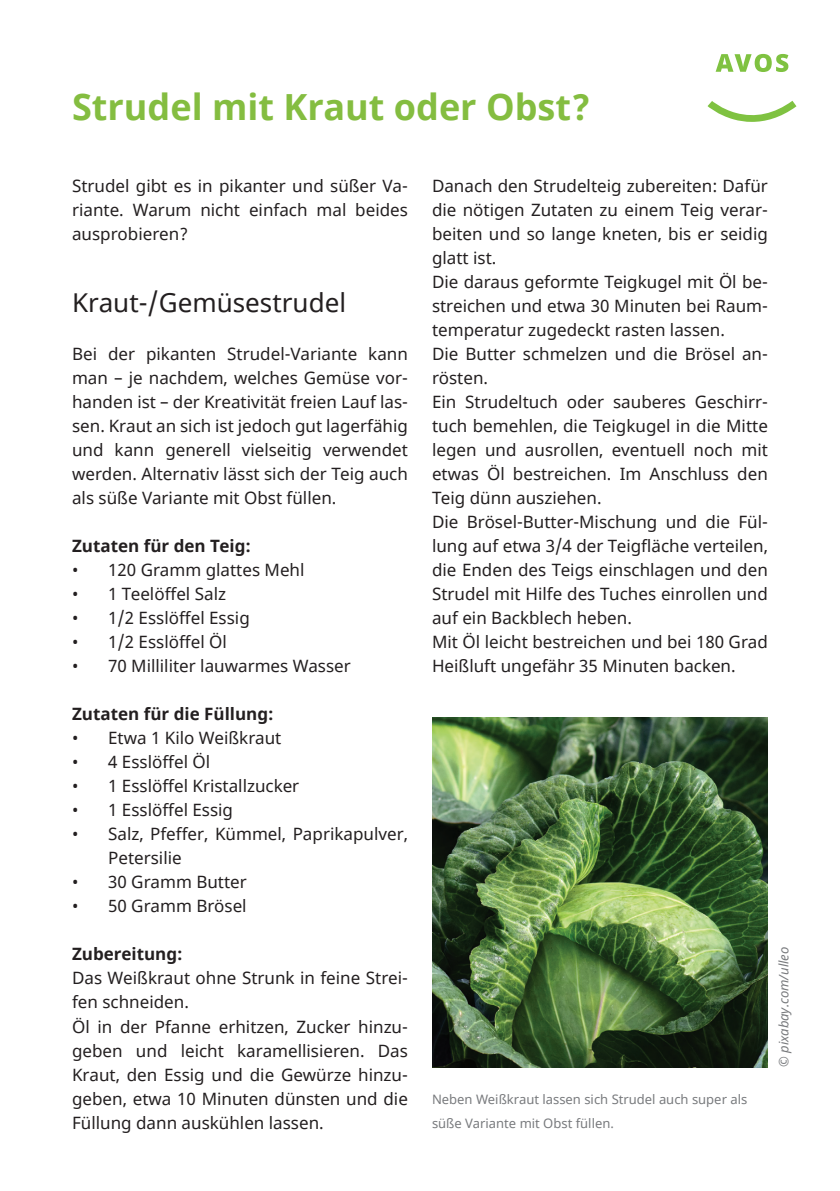
<style>
.page{position:relative;width:840px;height:1191px;background:#fff}
.page>*{position:absolute;margin:0;border:0;box-sizing:border-box;transform-origin:0 0}
.t1{font:700 36px "Noto Sans";color:#84bd40}
.t2{font:26px "Noto Sans";color:#231f20}
.t3{font:17px/24px "Noto Sans";color:#231f20}
.t4{font:700 17px "Noto Sans";color:#231f20}
.t5{font:13px/24px "Noto Sans";color:#787a7d}
.t6{font:italic 13px "Noto Sans";color:#787a7d}
.s1{font-style:normal}
</style>
<div class="page">
<svg style="left:715px;top:54px;width:73px;height:18px"></svg>
<svg style="left:707px;top:101px;width:89px;height:21px"></svg>
<img style="left:432px;top:717px;width:335px;height:350px">
<h1 class="t1" style="left:72px;top:82px;width:520px">Strudel mit Kraut oder Obst?</h1>
<p class="t3" style="left:72px;top:174px;width:337px;text-align:justify">Strudel gibt es in pikanter und süßer Va&shy;riante. Warum nicht einfach mal beides ausprobieren?</p>
<h2 class="t2" style="left:72px;top:285px;width:275px">Kraut-/Gemüsestrudel</h2>
<p class="t3" style="left:72px;top:342px;width:337px;text-align:justify">Bei der pikanten Strudel-Variante kann man – je nachdem, welches Gemüse vor&shy;handen ist – der Kreativität freien Lauf las&shy;sen. Kraut an sich ist jedoch gut lagerfähig und kann generell vielseitig verwendet werden. Alternativ lässt sich der Teig auch als süße Variante mit Obst füllen.</p>
<p class="t4" style="left:72px;top:534px;width:180px">Zutaten für den Teig:</p>
<p class="t3" style="left:72px;top:558px;width:234px">• 120 Gramm glattes Mehl</p>
<p class="t3" style="left:72px;top:582px;width:155px">• 1 Teelöffel Salz</p>
<p class="t3" style="left:72px;top:606px;width:179px">• 1/2 Esslöffel Essig</p>
<p class="t3" style="left:72px;top:630px;width:156px">• 1/2 Esslöffel Öl</p>
<p class="t3" style="left:72px;top:654px;width:280px">• 70 Milliliter lauwarmes Wasser</p>
<p class="t4" style="left:72px;top:702px;width:203px">Zutaten für die Füllung:</p>
<p class="t3" style="left:72px;top:727px;width:211px">• Etwa 1 Kilo Weißkraut</p>
<p class="t3" style="left:72px;top:751px;width:139px">• 4 Esslöffel Öl</p>
<p class="t3" style="left:72px;top:775px;width:228px">• 1 Esslöffel Kristallzucker</p>
<p class="t3" style="left:72px;top:799px;width:162px">• 1 Esslöffel Essig</p>
<p class="t3" style="left:108px;top:823px;width:301px;text-indent:-36px">• Salz, Pfeffer, Kümmel, Paprikapulver,<br>Petersilie</p>
<p class="t3" style="left:72px;top:871px;width:176px">• 30 Gramm Butter</p>
<p class="t3" style="left:72px;top:895px;width:176px">• 50 Gramm Brösel</p>
<p class="t4" style="left:72px;top:942px;width:112px">Zubereitung:</p>
<p class="t3" style="left:72px;top:967px;width:337px">Das Weißkraut ohne Strunk in feine Strei&shy;fen schneiden.<br>Öl in der Pfanne erhitzen, Zucker hinzu&shy;geben und leicht karamellisieren. Das Kraut, den Essig und die Gewürze hinzu&shy;geben, etwa 10 Minuten dünsten und die Füllung dann auskühlen lassen.</p>
<p class="t3" style="left:432px;top:175px;width:337px">Danach den Strudelteig zubereiten: Dafür die nötigen Zutaten zu einem Teig verar&shy;beiten und so lange kneten, bis er seidig glatt ist.<br>Die daraus geformte Teigkugel mit Öl be&shy;streichen und etwa 30 Minuten bei Raum&shy;temperatur zugedeckt rasten lassen.<br>Die Butter schmelzen und die Brösel an&shy;rösten.<br>Ein Strudeltuch oder sauberes Geschirr&shy;tuch bemehlen, die Teigkugel in die Mitte legen und ausrollen, eventuell noch mit etwas Öl bestreichen. Im Anschluss den Teig dünn ausziehen.<br>Die Brösel-Butter-Mischung und die Fül&shy;lung auf etwa 3/4 der Teigfläche verteilen, die Enden des Teigs einschlagen und den Strudel mit Hilfe des Tuches einrollen und auf ein Backblech heben.<br>Mit Öl leicht bestreichen und bei 180 Grad Heißluft ungefähr 35 Minuten backen.</p>
<p class="t5" style="left:432px;top:1088px;width:316px">Neben Weißkraut lassen sich Strudel auch super als süße Variante mit Obst füllen.</p>
<p class="t6" style="left:774px;top:1067px;width:122px;rotate:-90deg"><span class="s1">©</span> pixabay.com/ulleo</p>
</div>
